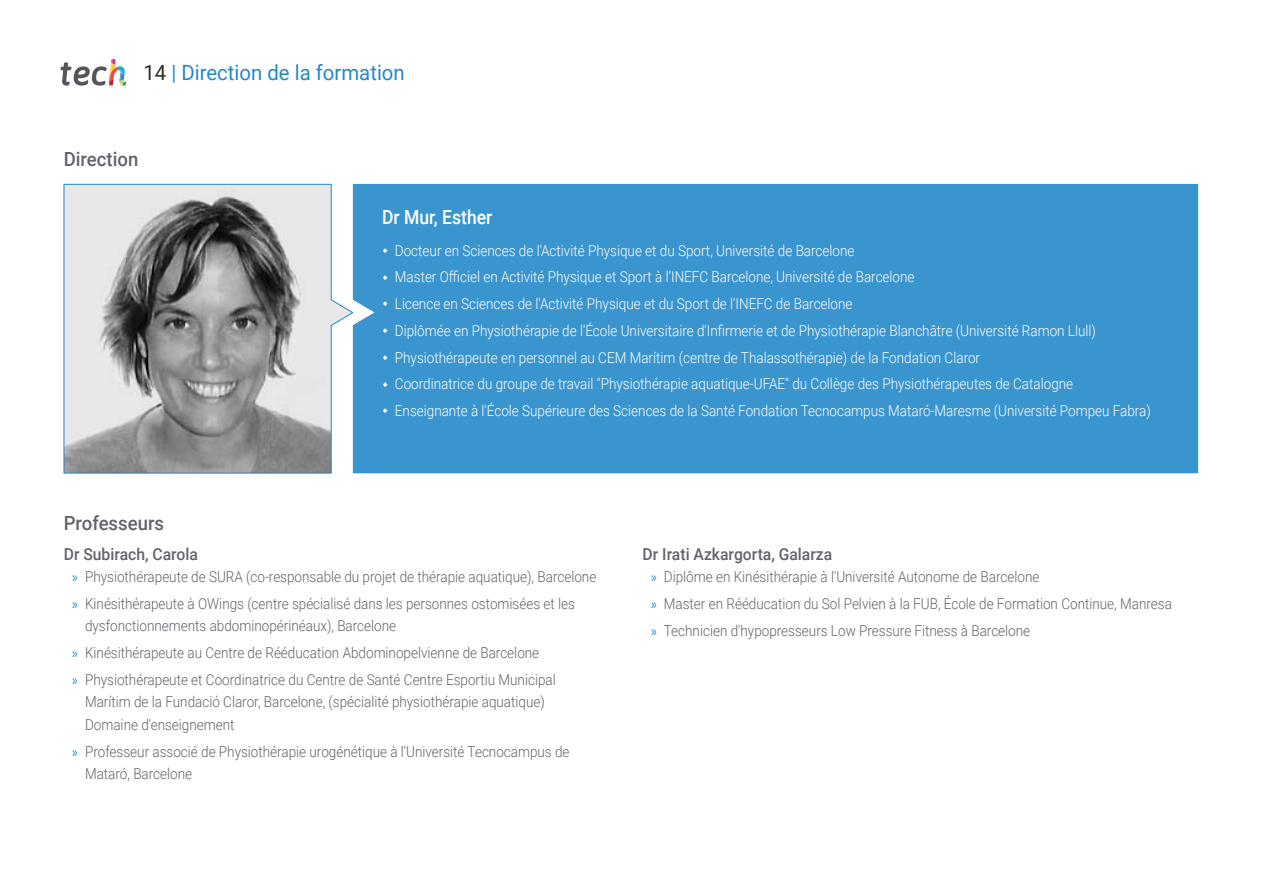
<style>
.page{position:relative;width:1263px;height:893px;background:#fff}
.page>*{position:absolute;margin:0;border:0;box-sizing:border-box;transform-origin:0 0}
.t1{font:21px "Roboto";color:#2488c9}
.t2{font:500 19.5px "Roboto";color:#61646a;scale:.95 1}
.t3{font:500 19.5px "Roboto";color:#fff;scale:.9 1}
.t4{font:500 16.5px "Roboto";color:#61646a;scale:.95 1}
.t5{font:300 15px/26.7px "Roboto";color:#61646a;scale:.9 1}
.t6{font:300 15px/26.7px "Roboto";color:#fff;scale:.9 1}
.s1{color:#312e20}
.s2{font-family:"Myriad Pro";font-weight:400;color:#2488c9}
</style>
<div class="page">
<svg style="left:61px;top:59px;width:65px;height:27px"></svg>
<div style="left:353px;top:184px;width:845px;height:289px;background:#3a94ce"></div>
<svg style="left:64px;top:184px;width:289px;height:289px"></svg>
<svg style="left:383px;top:248px;width:4px;height:5px"></svg>
<svg style="left:383px;top:275px;width:4px;height:5px"></svg>
<svg style="left:383px;top:302px;width:4px;height:5px"></svg>
<svg style="left:383px;top:328px;width:4px;height:5px"></svg>
<svg style="left:383px;top:355px;width:4px;height:5px"></svg>
<svg style="left:383px;top:382px;width:4px;height:5px"></svg>
<svg style="left:383px;top:409px;width:4px;height:5px"></svg>
<h1 class="t1" style="left:144px;top:57px;width:263px"><span class="s1">14</span> | Direction de la formation</h1>
<h2 class="t2" style="left:64px;top:145px;width:80px">Direction</h2>
<h2 class="t3" style="left:382px;top:203px;width:124px">Dr Mur, Esther</h2>
<p class="t6" style="left:395px;top:236px;width:841px">Docteur en Sciences de l'Activité Physique et du Sport, Université de Barcelone<br>Master Officiel en Activité Physique et Sport à l'INEFC Barcelone, Université de Barcelone<br>Licence en Sciences de l'Activité Physique et du Sport de l'INEFC de Barcelone<br>Diplômée en Physiothérapie de l'École Universitaire d'Infirmerie et de Physiothérapie Blanchâtre (Université Ramon Llull)<br>Physiothérapeute en personnel au CEM Marítim (centre de Thalassothérapie) de la Fondation Claror<br>Coordinatrice du groupe de travail "Physiothérapie aquatique-UFAE" du Collège des Physiothérapeutes de Catalogne<br>Enseignante à l'École Supérieure des Sciences de la Santé Fondation Tecnocampus Mataró-Maresme (Université Pompeu Fabra)</p>
<h2 class="t2" style="left:64px;top:510px;width:107px">Professeurs</h2>
<p class="t4" style="left:64px;top:542px;width:143px">Dr Subirach, Carola</p>
<p class="t5" style="left:72px;top:563px;width:584px"><span class="s2">»</span> Physiothérapeute de SURA (co-responsable du projet de thérapie aquatique), Barcelone <span class="s2">»</span> Kinésithérapeute à OWings (centre spécialisé dans les personnes ostomisées et les</p>
<p class="t5" style="left:72px;top:612px;width:539px;text-indent:13px">dysfonctionnements abdominopérinéaux), Barcelone<br><span class="s2">»</span> Kinésithérapeute au Centre de Rééducation Abdominopelvienne de Barcelone<br><span class="s2">»</span> Physiothérapeute et Coordinatrice du Centre de Santé Centre Esportiu Municipal</p>
<p class="t5" style="left:85px;top:690px;width:512px;line-height:22.5px">Marítim de la Fundació Claror, Barcelone, (spécialité physiothérapie aquatique)<br>Domaine d'enseignement</p>
<p class="t5" style="left:85px;top:740px;width:540px;line-height:22.5px;text-indent:-13px"><span class="s2">»</span> Professeur associé de Physiothérapie urogénétique à l'Université Tecnocampus de<br>Mataró, Barcelone</p>
<p class="t4" style="left:643px;top:542px;width:201px">Dr Irati Azkargorta, Galarza</p>
<p class="t5" style="left:651px;top:563px;width:580px"><span class="s2">»</span> Diplôme en Kinésithérapie à l'Université Autonome de Barcelone<br><span class="s2">»</span> Master en Rééducation du Sol Pelvien à la FUB, École de Formation Continue, Manresa <span class="s2">»</span> Technicien d'hypopresseurs Low Pressure Fitness à Barcelone</p>
</div>
